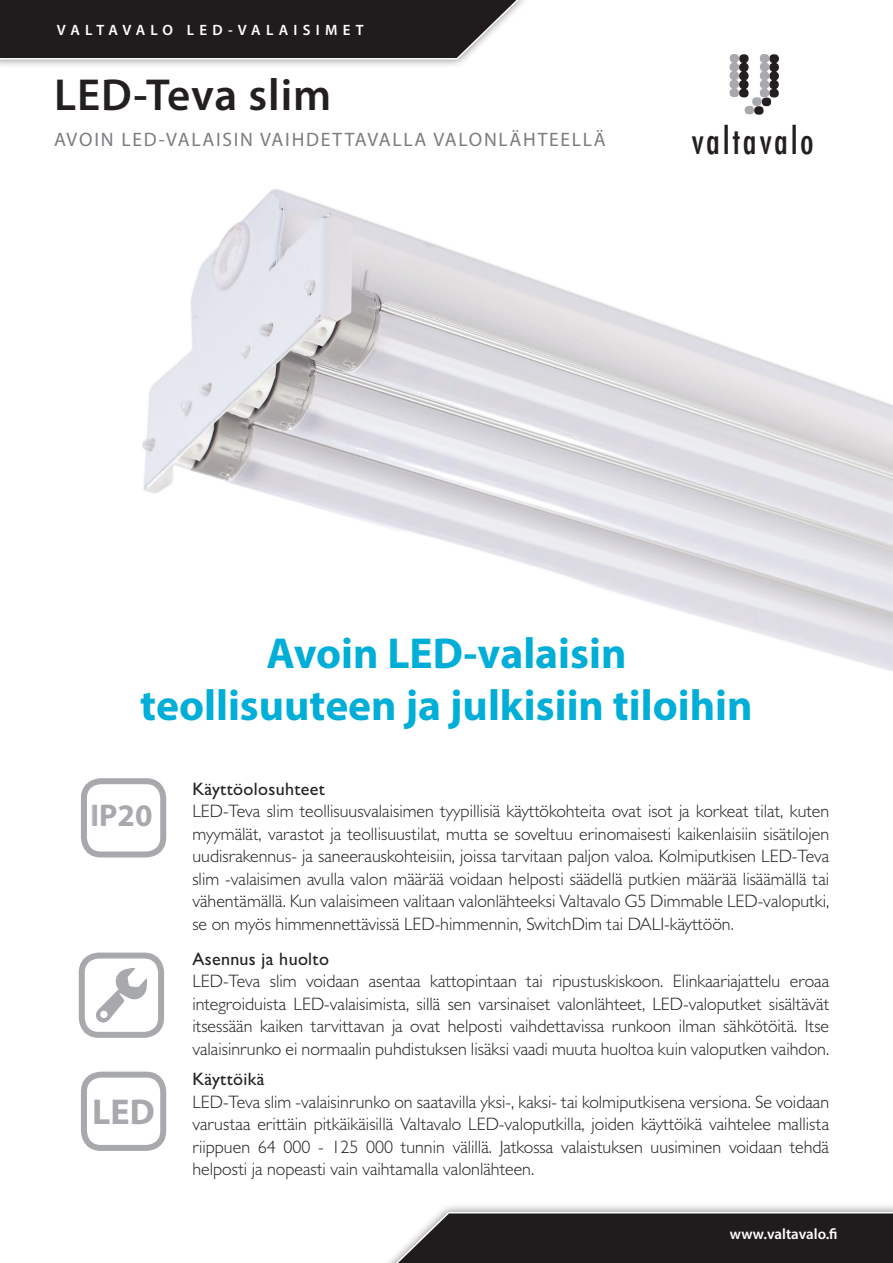
<style>
.page{position:relative;width:893px;height:1263px;background:#fff}
.page>*{position:absolute;margin:0;border:0;box-sizing:border-box;transform-origin:0 0}
.t1{font:600 45px "Myriad Pro";letter-spacing:.02em;color:#231f20}
.t2{font:700 43.5px "Myriad Pro";color:#00aed7}
.t3{font:700 36px "Myriad Pro";color:#a8a9ad}
.t4{font:500 condensed 35.25px "Futura";letter-spacing:.075em;color:#231f20}
.t5{font:700 31.5px "Myriad Pro";color:#a8a9ad}
.t6{font:19.5px "Myriad Pro";letter-spacing:.09em;color:#7a7c7f}
.t7{font:300 18px/22.5px "Gill Sans MT Pro";color:#231f20;text-align:justify}
.t8{font:500 18px "Gill Sans MT Pro";letter-spacing:.02em;color:#231f20}
.t9{font:600 15px "Myriad Pro";letter-spacing:.35em;color:#fff}
.t10{font:600 15px "Myriad Pro";color:#fff}
</style>
<div class="page">
<img style="left:142px;top:189px;width:751px;height:483px">
<div style="left:0;top:0;width:531px;height:69px;background:#231f20;opacity:.55"></div>
<svg style="left:0;top:0;width:525px;height:60px;background:#343132"></svg>
<div style="left:754px;top:106px;width:9px;height:9px;background:#231f20;border-radius:50%"></div>
<div style="left:745px;top:106px;width:9px;height:8px;background:#a8a9ad;border-radius:50%"></div>
<svg style="left:729px;top:54px;width:50px;height:52px"></svg>
<div style="left:79px;top:952px;width:85px;height:86px;border:6px solid #a8a9ad;border-radius:17px"></div>
<svg style="left:96px;top:968px;width:51px;height:55px"></svg>
<div style="left:81px;top:1071px;width:85px;height:80px;border:6px solid #a8a9ad;border-radius:17px"></div>
<div style="left:375px;top:1203px;width:518px;height:60px;background:#231f20;opacity:.55"></div>
<svg style="left:381px;top:1211px;width:512px;height:52px;background:#3a3738"></svg>
<div style="left:81px;top:778px;width:85px;height:79px;border:6px solid #a8a9ad;border-radius:17px"></div>
<p class="t9" style="left:57px;top:21px;width:308px">VALTAVALO LED-VALAISIMET</p>
<p class="t1" style="left:54px;top:67px;width:279px">LED-Teva slim</p>
<p class="t6" style="left:54px;top:128px;width:553px">AVOIN LED-VALAISIN VAIHDETTAVALLA VALONLÄHTEELLÄ</p>
<p class="t4" style="left:692px;top:119px;width:124px">valtavalo</p>
<p class="t2" style="left:266px;top:625px;width:362px">Avoin LED-valaisin</p>
<p class="t2" style="left:140px;top:677px;width:614px">teollisuuteen ja julkisiin tiloihin</p>
<p class="t5" style="left:90px;top:795px;width:64px">IP20</p>
<p class="t3" style="left:92px;top:1088px;width:64px">LED</p>
<p class="t8" style="left:192px;top:778px;width:134px">Käyttöolosuhteet</p>
<p class="t7" style="left:192px;top:800px;width:638px">LED-Teva slim teollisuusvalaisimen tyypillisiä käyttökohteita ovat isot ja korkeat tilat, kuten myymälät, varastot ja teollisuustilat, mutta se soveltuu erinomaisesti kaikenlaisiin sisätilojen uudisrakennus- ja saneerauskohteisiin, joissa tarvitaan paljon valoa. Kolmiputkisen LED-Teva slim -valaisimen avulla valon määrää voidaan helposti säädellä putkien määrää lisäämällä tai vähentämällä. Kun valaisimeen valitaan valonlähteeksi Valtavalo G5 Dimmable LED-valoputki, se on myös himmennettävissä LED-himmennin, SwitchDim tai DALI-käyttöön.</p>
<p class="t8" style="left:192px;top:948px;width:138px">Asennus ja huolto</p>
<p class="t7" style="left:192px;top:970px;width:638px">LED-Teva slim voidaan asentaa kattopintaan tai ripustuskiskoon. Elinkaariajattelu eroaa integroiduista LED-valaisimista, sillä sen varsinaiset valonlähteet, LED-valoputket sisältävät itsessään kaiken tarvittavan ja ovat helposti vaihdettavissa runkoon ilman sähkötöitä. Itse valaisinrunko ei normaalin puhdistuksen lisäksi vaadi muuta huoltoa kuin valoputken vaihdon.</p>
<p class="t8" style="left:192px;top:1068px;width:74px">Käyttöikä</p>
<p class="t7" style="left:192px;top:1090px;width:638px">LED-Teva slim -valaisinrunko on saatavilla yksi-, kaksi- tai kolmiputkisena versiona. Se voidaan varustaa erittäin pitkäikäisillä Valtavalo LED-valoputkilla, joiden käyttöikä vaihtelee mallista riippuen 64 000 - 125 000 tunnin välillä. Jatkossa valaistuksen uusiminen voidaan tehdä helposti ja nopeasti vain vaihtamalla valonlähteen.</p>
<p class="t10" style="left:730px;top:1224px;width:109px">www.valtavalo.fi</p>
</div>
